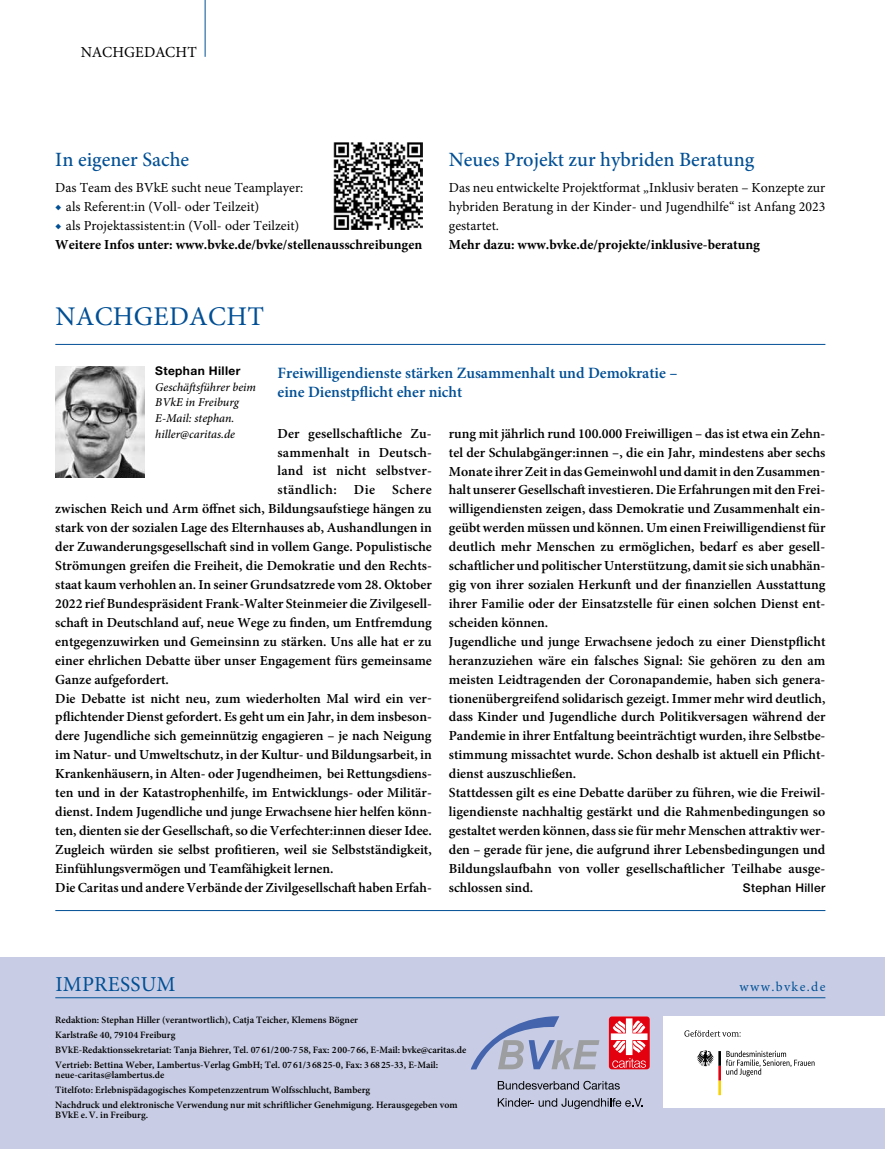
<style>
.page{position:relative;width:885px;height:1149px;background:#fff}
.page>*{position:absolute;margin:0;border:0;box-sizing:border-box;transform-origin:0 0}
.t1{font:27px "Minion Pro";letter-spacing:.01em;color:#004f95}
.t2{font:21.3px "Minion Pro";letter-spacing:.01em;color:#004f95}
.t3{font:500 20.25px "Minion Pro";color:#004f95}
.t4{font:600 15.75px/18.9px "Minion Pro";color:#004f95}
.t5{font:15.3px "Minion Pro";letter-spacing:.005em;color:#000}
.t6{font:600 13.8px/18.9px "Minion Pro";color:#000}
.t7{font:13.8px/18.9px "Minion Pro";color:#000;text-align:justify}
.t8{font:700 13.8px/18.9px "Minion Pro";color:#000}
.t9{font:600 13.8px "Minion Pro";letter-spacing:.03em;color:#000}
.t10{font:13.5px "Minion Pro";letter-spacing:.1em;color:#004f95}
.t11{font:700 12.75px "Helvetica Neue LT Std";color:#000}
.t12{font:italic 500 12px/15.8px "Minion Pro";color:#000}
.t13{font:500 12px "Helvetica Neue LT Std";letter-spacing:.03em;color:#000}
.t14{font:700 12px "Helvetica Neue LT Std";letter-spacing:.03em;color:#000}
.t15{font:600 9.75px/14.7px "Minion Pro";color:#000}
.s1{color:#004f95}
.s2{font-weight:400;color:#004f95}
.s3{font-weight:400}
</style>
<div class="page">
<hr style="left:205px;top:0;width:1px;height:57px;background:#004f95">
<div style="left:0;top:957px;width:884px;height:191px;background:#c8cde5"></div>
<hr style="left:55px;top:996px;width:770px;height:1px;background:#004f95">
<svg style="left:471px;top:1016px;width:128px;height:53px"></svg>
<svg style="left:497px;top:1080px;width:122px;height:9px"></svg>
<svg style="left:497px;top:1098px;width:145px;height:10px"></svg>
<svg style="left:608px;top:1016px;width:41px;height:52px"></svg>
<div style="left:663px;top:1015px;width:221px;height:92px;background:#fff"></div>
<svg style="left:726px;top:1050px;width:88px;height:26px"></svg>
<svg style="left:697px;top:1050px;width:23px;height:44px"></svg>
<svg style="left:684px;top:1030px;width:56px;height:6px"></svg>
<hr style="left:55px;top:344px;width:770px;height:1px;background:#004f95">
<img style="left:55px;top:366px;width:90px;height:111px">
<hr style="left:55px;top:909px;width:770px;height:1px;background:#004f95">
<img style="left:334px;top:142px;width:88px;height:87px">
<p class="t5" style="left:81px;top:42px;width:117px">NACHGEDACHT</p>
<h3 class="t3" style="left:55px;top:146px;width:135px">In eigener Sache</h3>
<p class="t7" style="left:55px;top:178px;width:249px">Das Team des BVkE sucht neue Teamplayer:</p>
<p class="t7" style="left:55px;top:197px;width:205px"><span class="s1">◆</span> als Referent:in (Voll- oder Teilzeit)</p>
<p class="t8" style="left:55px;top:215px;width:368px"><span class="s2">◆</span> <span class="s3">als Projektassistent:in (Voll- oder Teilzeit)<br></span>Weitere Infos unter: www.bvke.de/bvke/stellenausschreibungen</p>
<h1 class="t1" style="left:55px;top:298px;width:210px">NACHGEDACHT</h1>
<h3 class="t3" style="left:449px;top:146px;width:307px">Neues Projekt zur hybriden Beratung</h3>
<p class="t7" style="left:449px;top:178px;width:378px">Das neu entwickelte Projektformat „Inklusiv beraten – Konzepte zur hybriden Beratung in der Kinder- und Jugendhilfe“ ist Anfang 2023 gestartet.</p>
<p class="t8" style="left:449px;top:234px;width:312px">Mehr dazu: www.bvke.de/projekte/inklusive-beratung</p>
<p class="t14" style="left:155px;top:363px;width:87px">Stephan Hiller</p>
<p class="t12" style="left:155px;top:379px;width:102px">Geschäftsführer beim<br>BVkE in Freiburg<br>E-Mail: stephan. hiller@caritas.de</p>
<p class="t4" style="left:277px;top:363px;width:401px">Freiwilligendienste stärken Zusammenhalt und Demokratie – eine Dienstpflicht eher nicht</p>
<p class="t6" style="left:277px;top:423px;width:154px">Der gesellschaftliche Zu-</p>
<p class="t6" style="left:277px;top:442px;width:156px">sammenhalt in Deutsch-</p>
<p class="t6" style="left:277px;top:461px;width:156px">land ist nicht selbstver-</p>
<p class="t9" style="left:277px;top:480px;width:156px">ständlich: Die Schere</p>
<p class="t6" style="left:55px;top:499px;width:378px">zwischen Reich und Arm öffnet sich, Bildungsaufstiege hängen zu</p>
<p class="t6" style="left:55px;top:518px;width:378px">stark von der sozialen Lage des Elternhauses ab, Aushandlungen in</p>
<p class="t6" style="left:55px;top:537px;width:378px">der Zuwanderungsgesellschaft sind in vollem Gange. Populistische</p>
<p class="t6" style="left:55px;top:556px;width:378px">Strömungen greifen die Freiheit, die Demokratie und den Rechts-</p>
<p class="t6" style="left:55px;top:575px;width:378px">staat kaum verhohlen an. In seiner Grundsatzrede vom 28. Oktober</p>
<p class="t6" style="left:55px;top:593px;width:378px">2022 rief Bundespräsident Frank-Walter Steinmeier die Zivilgesell-</p>
<p class="t6" style="left:55px;top:612px;width:378px">schaft in Deutschland auf, neue Wege zu finden, um Entfremdung</p>
<p class="t6" style="left:55px;top:631px;width:378px">entgegenzuwirken und Gemeinsinn zu stärken. Uns alle hat er zu</p>
<p class="t6" style="left:55px;top:650px;width:378px">einer ehrlichen Debatte über unser Engagement fürs gemeinsame</p>
<p class="t6" style="left:55px;top:669px;width:115px">Ganze aufgefordert.</p>
<p class="t6" style="left:55px;top:688px;width:378px">Die Debatte ist nicht neu, zum wiederholten Mal wird ein ver-</p>
<p class="t6" style="left:55px;top:707px;width:378px">pflichtender Dienst gefordert. Es geht um ein Jahr, in dem insbeson-</p>
<p class="t6" style="left:55px;top:726px;width:378px">dere Jugendliche sich gemeinnützig engagieren – je nach Neigung</p>
<p class="t6" style="left:55px;top:745px;width:378px">im Natur- und Umweltschutz, in der Kultur- und Bildungsarbeit, in</p>
<p class="t6" style="left:55px;top:764px;width:378px">Krankenhäusern, in Alten- oder Jugendheimen, bei Rettungsdiens-</p>
<p class="t6" style="left:55px;top:782px;width:378px">ten und in der Katastrophenhilfe, im Entwicklungs- oder Militär-</p>
<p class="t6" style="left:55px;top:801px;width:378px">dienst. Indem Jugendliche und junge Erwachsene hier helfen könn-</p>
<p class="t6" style="left:55px;top:820px;width:378px">ten, dienten sie der Gesellschaft, so die Verfechter:innen dieser Idee.</p>
<p class="t6" style="left:55px;top:839px;width:378px">Zugleich würden sie selbst profitieren, weil sie Selbstständigkeit,</p>
<p class="t6" style="left:55px;top:858px;width:280px">Einfühlungsvermögen und Teamfähigkeit lernen.</p>
<p class="t6" style="left:55px;top:877px;width:378px">Die Caritas und andere Verbände der Zivilgesellschaft haben Erfah-</p>
<p class="t6" style="left:449px;top:423px;width:378px">rung mit jährlich rund 100.000 Freiwilligen – das ist etwa ein Zehn&shy;tel der Schulabgänger:innen –, die ein Jahr, mindestens aber sechs Monate ihrer Zeit in das Gemeinwohl und damit in den Zusammen&shy;halt unserer Gesellschaft investieren. Die Erfahrungen mit den Frei&shy;willigendiensten zeigen, dass Demokratie und Zusammenhalt ein&shy;geübt werden müssen und können. Um einen Freiwilligendienst für deutlich mehr Menschen zu ermöglichen, bedarf es aber gesell&shy;schaftlicher und politischer Unterstützung, damit sie sich unabhän&shy;gig von ihrer sozialen Herkunft und der finanziellen Ausstattung ihrer Familie oder der Einsatzstelle für einen solchen Dienst ent&shy;scheiden können.<br>Jugendliche und junge Erwachsene jedoch zu einer Dienstpflicht heranzuziehen wäre ein falsches Signal: Sie gehören zu den am meisten Leidtragenden der Coronapandemie, haben sich genera&shy;tionenübergreifend solidarisch gezeigt. Immer mehr wird deutlich, dass Kinder und Jugendliche durch Politikversagen während der Pandemie in ihrer Entfaltung beeinträchtigt wurden, ihre Selbstbe&shy;stimmung missachtet wurde. Schon deshalb ist aktuell ein Pflicht&shy;dienst auszuschließen.<br>Stattdessen gilt es eine Debatte darüber zu führen, wie die Freiwil&shy;ligendienste nachhaltig gestärkt und die Rahmenbedingungen so gestaltet werden können, dass sie für mehr Menschen attraktiv wer&shy;den – gerade für jene, die aufgrund ihrer Lebensbedingungen und Bildungslaufbahn von voller gesellschaftlicher Teilhabe ausge&shy;schlossen sind.</p>
<p class="t13" style="left:742px;top:879px;width:84px">Stephan Hiller</p>
<h2 class="t2" style="left:55px;top:969px;width:122px">IMPRESSUM</h2>
<p class="t10" style="left:739px;top:976px;width:87px">www.bvke.de</p>
<p class="t15" style="left:55px;top:1012px;width:412px">Redaktion: Stephan Hiller (verantwortlich), Catja Teicher, Klemens Bögner<br>Karlstraße 40, 79104 Freiburg<br>BVkE-Redaktionssekretariat: Tanja Biehrer, Tel. 0761/200-758, Fax: 200-766, E-Mail: bvke@caritas.de Vertrieb: Bettina Weber, Lambertus-Verlag GmbH; Tel. 07 61/3 68 25-0, Fax: 3 68 25-33, E-Mail:</p>
<p class="t15" style="left:55px;top:1067px;width:404px">neue-caritas@lambertus.de<br>Titelfoto: Erlebnispädagogisches Kompetenzzentrum Wolfsschlucht, Bamberg<br>Nachdruck und elektronische Verwendung nur mit schriftlicher Genehmigung. Herausgegeben vom</p>
<p class="t15" style="left:55px;top:1107px;width:94px">BVkE e.V. in Freiburg.</p>
<p class="t11" style="left:55px;top:1100px;width:9px">8</p>
</div>
